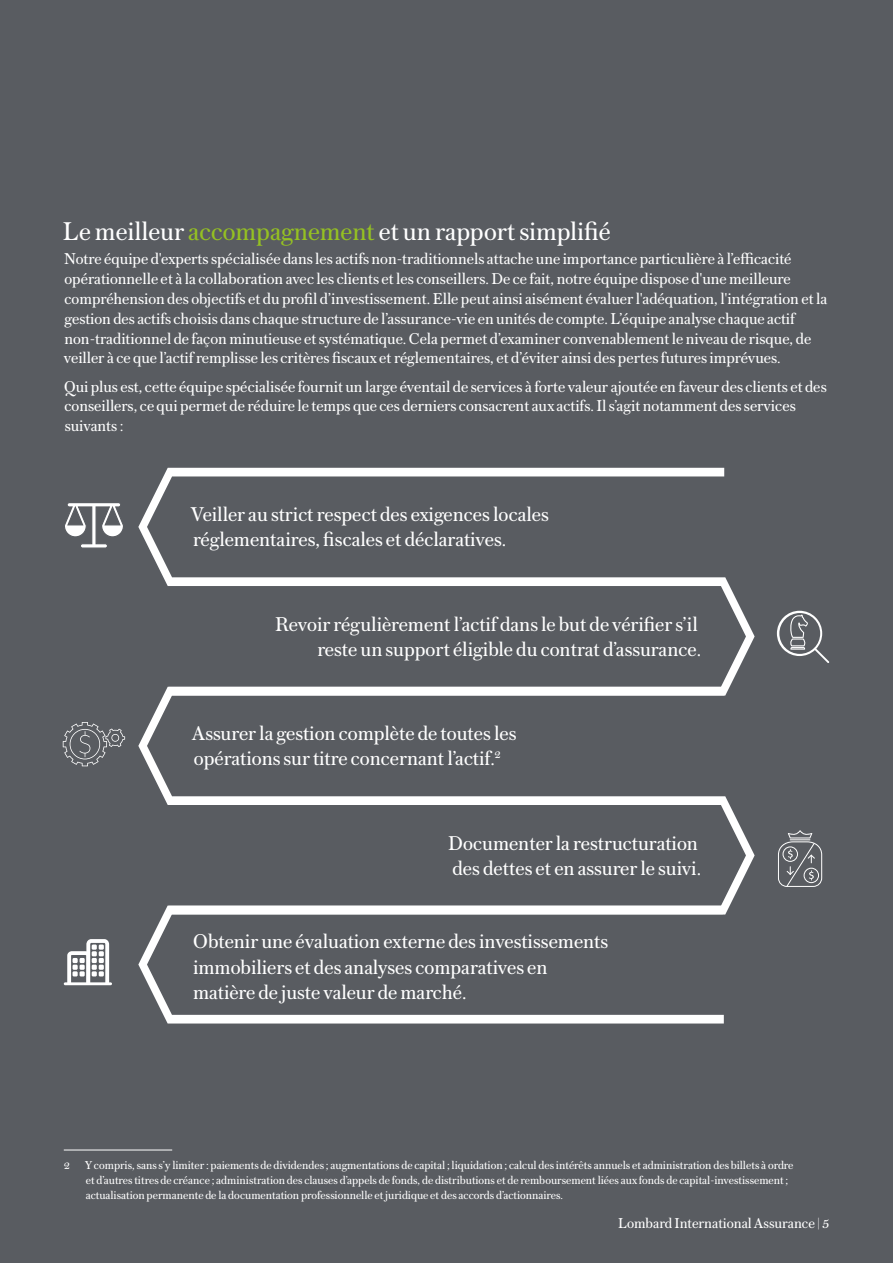
<style>
.page{position:relative;width:893px;height:1263px;background:#595c61}
.page>*{position:absolute;margin:0;border:0;box-sizing:border-box;transform-origin:0 0}
.t1{font:27px "Austin Text";color:#fff}
.t2{font:21px/25.2px "Austin Text";color:#fff}
.t3{font:16.5px/19.8px "Austin Text";color:#fff}
.t4{font:15px "Austin Text";color:#fff}
.t5{font:12px/15px "Austin Text";color:#fff}
.s1{color:#95c122}
</style>
<div class="page">
<hr style="left:64px;top:1150px;width:108px;height:1px;background:#fff">
<svg style="left:777px;top:611px;width:52px;height:52px"></svg>
<svg style="left:65px;top:503px;width:58px;height:45px"></svg>
<svg style="left:63px;top:722px;width:62px;height:44px"></svg>
<svg style="left:778px;top:830px;width:44px;height:57px"></svg>
<svg style="left:64px;top:939px;width:48px;height:46px"></svg>
<svg style="left:138px;top:468px;width:617px;height:219px"></svg>
<svg style="left:138px;top:687px;width:617px;height:227px"></svg>
<svg style="left:138px;top:905px;width:586px;height:118px"></svg>
<h1 class="t1" style="left:63px;top:213px;width:549px">Le meilleur <span class="s1">accompagnement</span> et un rapport simplifié</h1>
<p class="t3" style="left:64px;top:249px;width:765px">Notre équipe d'experts spécialisée dans les actifs non-traditionnels attache une importance particulière à l’efficacité opérationnelle et à la collaboration avec les clients et les conseillers. De ce fait, notre équipe dispose d'une meilleure compréhension des objectifs et du profil d’investissement. Elle peut ainsi aisément évaluer l'adéquation, l'intégration et la gestion des actifs choisis dans chaque structure de l’assurance-vie en unités de compte. L’équipe analyse chaque actif non-traditionnel de façon minutieuse etsystématique. Cela permet d’examiner convenablement le niveau de risque, de veiller à ce que l’actif remplisse les critères fiscaux et réglementaires, et d’éviter ainsi des pertes futures imprévues.</p>
<p class="t3" style="left:64px;top:376px;width:764px">Qui plus est, cette équipe spécialisée fournit un large éventail de services à forte valeur ajoutée en faveur des clients et des conseillers, ce qui permet de réduire le temps que ces derniers consacrent aux actifs. Il s’agit notamment desservices suivants:</p>
<p class="t2" style="left:191px;top:501px;width:360px">Veiller au strict respect des exigences locales réglementaires, fiscales et déclaratives.</p>
<p class="t2" style="left:275px;top:611px;width:427px;text-align:right">Revoir régulièrement l’actif dans le but de vérifier s’il reste un support éligible du contrat d’assurance.</p>
<p class="t2" style="left:192px;top:720px;width:326px">Assurer la gestion complète de toutes les opérations sur titre concernant l’actif.<sup>2</sup></p>
<p class="t2" style="left:448px;top:830px;width:254px">Documenter la restructuration des dettes et en assurer le suivi.</p>
<p class="t2" style="left:193px;top:928px;width:417px">Obtenir une évaluation externe des investissements immobiliers et des analyses comparatives en matière de juste valeur de marché.</p>
<p class="t5" style="left:64px;top:1157px;width:7px">2</p>
<p class="t5" style="left:85px;top:1157px;width:710px">Y compris, sans s’y limiter: paiements de dividendes; augmentations de capital ; liquidation ; calcul des intérêts annuels et administration des billets à ordre et d’autres titres de créance ; administration des clauses d’appels de fonds, de distributions et de remboursement liées aux fonds de capital-investissement; actualisation permanente de la documentation professionnelle et juridique et des accords d’actionnaires.</p>
<p class="t4" style="left:618px;top:1213px;width:213px">Lombard International Assurance | 5</p>
</div>
